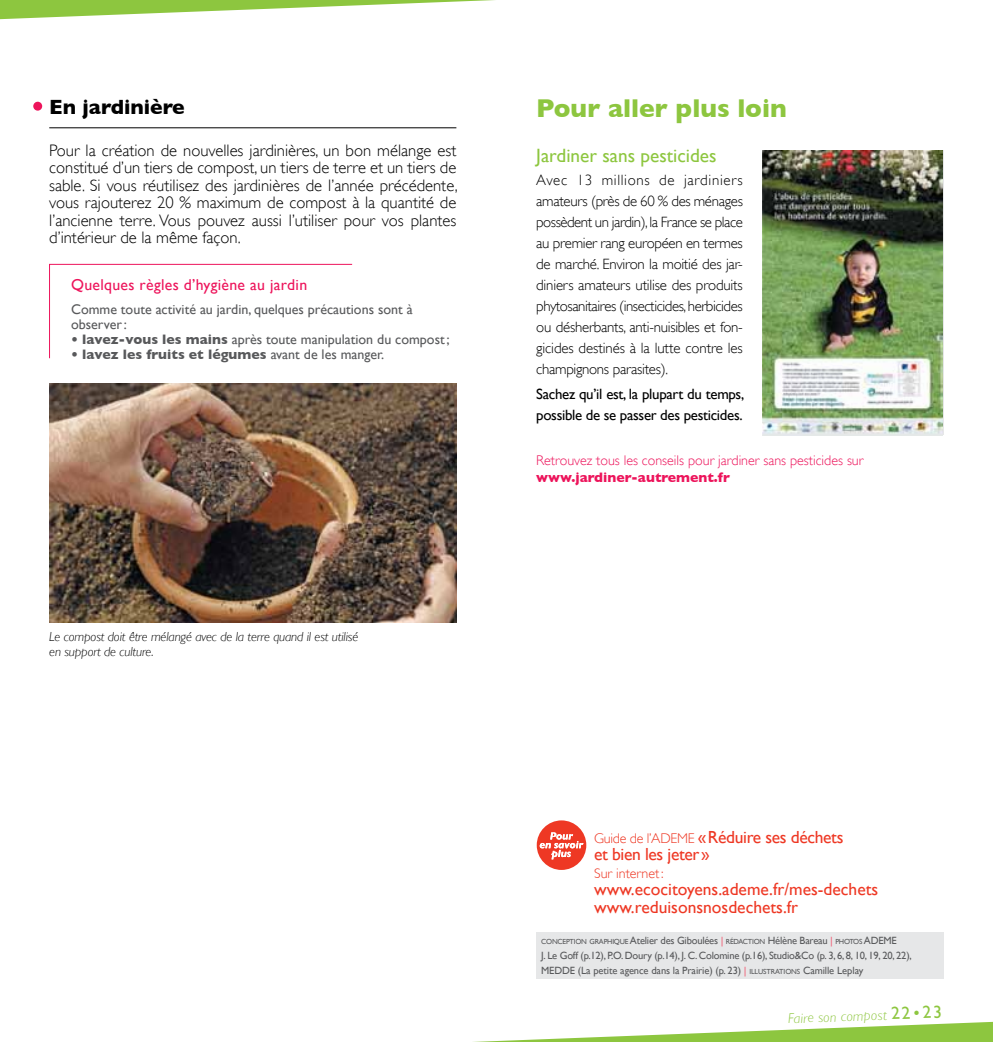
<style>
.page{position:relative;width:993px;height:1042px;background:#fff}
.page>*{position:absolute;margin:0;border:0;box-sizing:border-box;transform-origin:0 0}
.t1{font:700 26.25px "Gill Sans";color:#8dc63f}
.t2{font:700 21px "Gill Sans";color:#000}
.t3{font:19.25px "Gill Sans";color:#8dc63f}
.t4{font:17.5px/17.5px "Gill Sans";color:#ee3824}
.t5{font:17.5px/17.5px "Gill Sans";letter-spacing:-.02em;color:#ee3824}
.t6{font:300 16.62px/17.5px "Gill Sans";color:#000;text-align:justify}
.t7{font:15.75px "Gill Sans";letter-spacing:.02em;color:#ed145b}
.t8{font:300 14.88px/21px "Gill Sans";letter-spacing:-.005em;color:#000;text-align:justify}
.t9{font:14.88px/21px "Gill Sans";letter-spacing:-.02em;color:#000}
.t10{font:14px/14.9px "Gill Sans";color:#58595b}
.t11{font:300 14px "Gill Sans";color:#ed145b}
.t12{font:700 14px "Gill Sans";color:#58595b}
.t13{font:700 14px "Gill Sans";color:#ed145b}
.t14{font:italic 300 14px "Gill Sans";color:#8dc63f}
.t15{font:300 14px "Gill Sans";color:#ee3824}
.t16{font:italic 300 13.12px/14.9px "Gill Sans";letter-spacing:-.01em;color:#000}
.t17{font:10.5px/14.9px "Gill Sans";letter-spacing:-.02em;color:#58595b}
.s1{font-weight:700}
.s2{font-weight:400}
.s3{font-weight:300;font-size:14px}
.s4{font-size:7.35px}
.s5{color:#f05b72}
.s6{font-weight:400;font-style:normal;font-size:17.5px}
.s7{font-style:normal;font-size:17.5px}
</style>
<div class="page">
<svg style="left:473px;top:1021px;width:519px;height:21px"></svg>
<svg style="left:0;top:0;width:495px;height:19px"></svg>
<hr style="left:49px;top:127px;width:407px;height:1px;background:#000">
<svg style="left:49px;top:264px;width:303px;height:95px"></svg>
<img style="left:50px;top:384px;width:407px;height:238px">
<div style="left:33px;top:102px;width:9px;height:9px;background:#ed145b;border-radius:50%"></div>
<div style="left:536px;top:932px;width:407px;height:47px;background:#e6e7e8"></div>
<svg style="left:536px;top:820px;width:50px;height:50px"></svg>
<img style="left:762px;top:150px;width:180px;height:285px">
<h2 class="t2" style="left:49px;top:94px;width:137px">En jardinière</h2>
<p class="t6" style="left:49px;top:141px;width:410px">Pour la création de nouvelles jardinières, un bon mélange est constitué d’un tiers de compost, un tiers de terre et un tiers de sable. Si vous réutilisez des jardinières de l’année précédente, vous rajouterez 20 % maximum de compost à la quantité de l’ancienne terre. Vous pouvez aussi l’utiliser pour vos plantes d’intérieur de la même façon.</p>
<p class="t7" style="left:71px;top:275px;width:237px">Quelques règles d’hygiène au jardin</p>
<p class="t10" style="left:71px;top:302px;width:343px">Comme toute activité au jardin, quelques précautions sont à observer:</p>
<p class="t10" style="left:71px;top:332px;width:380px"><span class="s1">• lavez-vous les mains</span> après toute manipulation du compost;</p>
<p class="t12" style="left:71px;top:346px;width:314px">• lavez les fruits et légumes <span class="s2">avant de les manger.</span></p>
<p class="t16" style="left:49px;top:629px;width:310px">Le compost doit être mélangé avec de la terre quand il est utilisé en support de culture.</p>
<h1 class="t1" style="left:536px;top:93px;width:252px">Pour aller plus loin</h1>
<p class="t3" style="left:536px;top:144px;width:182px">Jardiner sans pesticides</p>
<p class="t8" style="left:536px;top:170px;width:208px">Avec 13 millions de jardiniers amateurs (près de 60 % des ménages possèdent un jardin), la France se place au premier rang européen en termes de marché. Environ la moitié des jar&shy;diniers amateurs utilise des produits phytosanitaires (insecticides, herbicides ou désherbants, anti-nuisibles et fon&shy;gicides destinés à la lutte contre les champignons parasites).</p>
<p class="t9" style="left:536px;top:383px;width:209px">Sachez qu’il est, la plupart du temps, possible de se passer des pesticides.</p>
<p class="t11" style="left:536px;top:452px;width:328px">Retrouvez tous les conseils pour jardiner sans pesticides sur</p>
<p class="t13" style="left:536px;top:469px;width:195px">www.jardiner-autrement.fr</p>
<p class="t5" style="left:594px;top:828px;width:251px"><span class="s3">Guide de l’ADEME</span> « Réduire ses déchets et bien les jeter»</p>
<p class="t15" style="left:594px;top:865px;width:71px">Sur internet:</p>
<p class="t4" style="left:594px;top:880px;width:285px">www.ecocitoyens.ademe.fr/mes-dechets www.reduisonsnosdechets.fr</p>
<p class="t17" style="left:541px;top:933px;width:372px"><span class="s4">CONCEPTION GRAPHIQUE</span> Atelier des Giboulées <span class="s5">|</span> <span class="s4">RÉDACTION</span> Hélène Bareau <span class="s5">|</span> <span class="s4">PHOTOS</span> ADEME<br>J. Le Goff (p.12), P.O. Doury (p.14), J. C. Colomine (p.16), Studio&amp;Co (p. 3, 6, 8, 10, 19, 20, 22),<br>MEDDE (La petite agence dans la Prairie) (p. 23) <span class="s5">|</span> <span class="s4">ILLUSTRATIONS</span> Camille Leplay</p>
<p class="t14" style="left:787px;top:1010px;width:156px;rotate:-2deg">Faire son compost <span class="s6">22</span><span class="s7">•</span><span class="s6">23</span></p>
</div>
